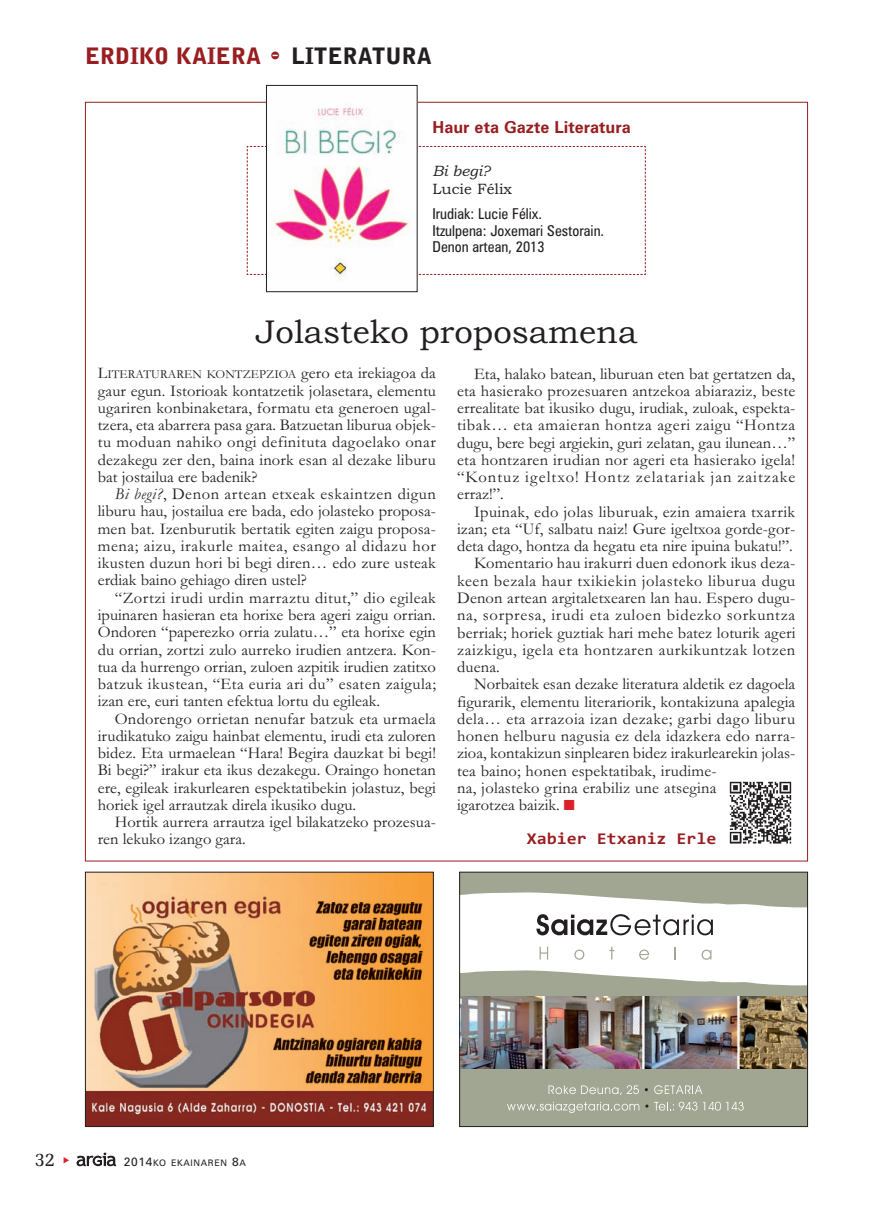
<style>
.page{position:relative;width:893px;height:1212px;background:#fff}
.page>*{position:absolute;margin:0;border:0;box-sizing:border-box;transform-origin:0 0}
.t1{font:33px "Bookman Old Style";color:#231f20}
.t2{font:900 22.5px "Bell Gothic Std";color:#981e21}
.t3{font:19.5px "Memoir";color:#231f20}
.t4{font:16.5px/17.2px "Garamond";letter-spacing:.01em;color:#231f20;text-align:justify}
.t5{font:16.5px "Garamond";letter-spacing:.035em;color:#231f20}
.t6{font:16.5px "Garamond";letter-spacing:.04em;color:#231f20}
.t7{font:16.5px "Garamond";letter-spacing:.03em;color:#231f20}
.t8{font:700 16.5px "Zurich BT";color:#981e21}
.t9{font:700 16.5px "Consolas";color:#981e21;scale:1.1 1}
.t10{font:condensed 15px/16.5px "Zurich BT";color:#231f20}
.t11{font:15px "Bookman Old Style";color:#231f20}
.t12{font:italic 15px "Bookman Old Style";color:#231f20}
.t13{font:12.3px "Garamond";letter-spacing:.005em;color:#231f20}
.t14{font:9px "Zurich BT";letter-spacing:.075em;color:#231f20}
.s1{font-family:"Bodiac";font-weight:400}
.s2{color:#231f20}
.s3{font-size:16.5px}
.s4{font-style:italic}
.s5{color:#da2128}
.s6{font-size:12px}
</style>
<div class="page">
<svg style="left:77px;top:1152px;width:39px;height:14px"></svg>
<svg style="left:246px;top:146px;width:400px;height:129px"></svg>
<img style="left:729px;top:781px;width:63px;height:63px">
<img style="left:87px;top:874px;width:345px;height:251px">
<div style="left:85px;top:872px;width:349px;height:255px;border:1px solid #231f20"></div>
<img style="left:268px;top:107px;width:148px;height:169px">
<div style="left:266px;top:85px;width:152px;height:207px;border:1px solid #231f20"></div>
<div style="left:461px;top:874px;width:345px;height:251px;background:#a1a692"></div>
<svg style="left:507px;top:1102px;width:132px;height:11px"></svg>
<svg style="left:654px;top:1102px;width:43px;height:8px"></svg>
<svg style="left:703px;top:1102px;width:41px;height:8px"></svg>
<svg style="left:549px;top:1085px;width:90px;height:10px"></svg>
<svg style="left:654px;top:1085px;width:48px;height:9px"></svg>
<svg style="left:461px;top:892px;width:345px;height:94px"></svg>
<img style="left:461px;top:996px;width:345px;height:72px">
<div style="left:459px;top:872px;width:349px;height:255px;border:1px solid #231f20"></div>
<h2 class="t2" style="left:85px;top:48px;width:348px">ERDIKO KAIERA <span class="s1">-</span> <span class="s2">LITERATURA</span></h2>
<p class="t8" style="left:433px;top:122px;width:200px">Haur eta Gazte Literatura</p>
<p class="t12" style="left:433px;top:165px;width:59px">Bi begi?</p>
<p class="t11" style="left:433px;top:183px;width:81px">Lucie Félix</p>
<p class="t10" style="left:433px;top:207px;width:173px">Irudiak: Lucie Félix.<br>Itzulpena: Joxemari Sestorain.<br>Denon artean, 2013</p>
<h1 class="t1" style="left:256px;top:320px;width:383px">Jolasteko proposamena</h1>
<p class="t13" style="left:98px;top:370px;width:340px"><span class="s3">L</span>ITERATURAREN KONTZEPZIOA <span class="s3">gero eta irekiagoa da</span></p>
<p class="t4" style="left:98px;top:384px;width:340px">gaur egun. Istorioak kontatzetik jolasetara, elementu ugariren konbinaketara, formatu eta generoen ugal&shy;tzera, eta abarrera pasa gara. Batzuetan liburua objek&shy;tu moduan nahiko ongi definituta dagoelako onar dezakegu zer den, baina inork esan al dezake liburu bat jostailua ere badenik?</p>
<p class="t4" style="left:98px;top:487px;width:340px;text-indent:17px"><span class="s4">Bi begi?</span>, Denon artean etxeak eskaintzen digun liburu hau, jostailua ere bada, edo jolasteko proposa&shy;men bat. Izenburutik bertatik egiten zaigu proposa&shy;mena; aizu, irakurle maitea, esango al didazu hor ikusten duzun hori bi begi diren… edo zure usteak erdiak baino gehiago diren ustel?</p>
<p class="t4" style="left:98px;top:591px;width:340px;text-indent:17px">“Zortzi irudi urdin marraztu ditut,” dio egileak ipuinaren hasieran eta horixe bera ageri zaigu orrian.<br>Ondoren “paperezko orria zulatu…” eta horixe egin du orrian, zortzi zulo aurreko irudien antzera. Kon&shy;tua da hurrengo orrian, zuloen azpitik irudien zatitxo batzuk ikustean, “Eta euria ari du” esaten zaigula; izan ere, euri tanten efektua lortu du egileak.</p>
<p class="t4" style="left:98px;top:712px;width:340px;text-indent:17px">Ondorengo orrietan nenufar batzuk eta urmaela irudikatuko zaigu hainbat elementu, irudi eta zuloren bidez. Eta urmaelean “Hara! Begira dauzkat bi begi!<br>Bi begi?” irakur eta ikus dezakegu. Oraingo honetan ere, egileak irakurlearen espektatibekin jolastuz, begi horiek igel arrautzak direla ikusiko dugu.</p>
<p class="t4" style="left:98px;top:815px;width:340px;text-indent:17px">Hortik aurrera arrautza igel bilakatzeko prozesua&shy;ren lekuko izango gara.</p>
<p class="t4" style="left:457px;top:367px;width:340px;text-indent:17px">Eta, halako batean, liburuan eten bat gertatzen da, eta hasierako prozesuaren antzekoa abiaraziz, beste errealitate bat ikusiko dugu, irudiak, zuloak, espekta&shy;tibak… eta amaieran hontza ageri zaigu “Hontza dugu, bere begi argiekin, guri zelatan, gau ilunean…” eta hontzaren irudian nor ageri eta hasierako igela! “Kontuz igeltxo! Hontz zelatariak jan zaitzake erraz!”.</p>
<p class="t4" style="left:474px;top:505px;width:323px">Ipuinak, edo jolas liburuak, ezin amaiera txarrik</p>
<p class="t4" style="left:457px;top:522px;width:340px">izan; eta “Uf, salbatu naiz! Gure igeltxoa gorde-gor-</p>
<p class="t4" style="left:457px;top:539px;width:337px">deta dago, hontza da hegatu eta nire ipuina bukatu!”.</p>
<p class="t4" style="left:474px;top:556px;width:323px">Komentario hau irakurri duen edonork ikus deza-</p>
<p class="t5" style="left:457px;top:575px;width:340px">keen bezala haur txikiekin jolasteko liburua dugu</p>
<p class="t4" style="left:457px;top:591px;width:340px">Denon artean argitaletxearen lan hau. Espero dugu-</p>
<p class="t6" style="left:457px;top:609px;width:340px">na, sorpresa, irudi eta zuloen bidezko sorkuntza</p>
<p class="t4" style="left:457px;top:625px;width:340px">berriak; horiek guztiak hari mehe batez loturik ageri</p>
<p class="t5" style="left:457px;top:644px;width:340px">zaizkigu, igela eta hontzaren aurkikuntzak lotzen</p>
<p class="t4" style="left:457px;top:660px;width:44px">duena.</p>
<p class="t4" style="left:474px;top:677px;width:323px">Norbaitek esan dezake literatura aldetik ez dagoela</p>
<p class="t4" style="left:457px;top:695px;width:340px">figurarik, elementu literariorik, kontakizuna apalegia</p>
<p class="t7" style="left:457px;top:713px;width:340px">dela… eta arrazoia izan dezake; garbi dago liburu</p>
<p class="t4" style="left:457px;top:729px;width:340px">honen helburu nagusia ez dela idazkera edo narra-</p>
<p class="t4" style="left:457px;top:746px;width:340px">zioa, kontakizun sinplearen bidez irakurlearekin jolas-</p>
<p class="t4" style="left:457px;top:764px;width:261px">tea baino; honen espektatibak, irudime-</p>
<p class="t4" style="left:457px;top:781px;width:261px">na, jolasteko grina erabiliz une atsegina</p>
<p class="t4" style="left:457px;top:798px;width:119px">igarotzea baizik. <span class="s5">■</span></p>
<p class="t9" style="left:527px;top:833px;width:174px">Xabier Etxaniz Erle</p>
<p class="t3" style="left:35px;top:1147px;width:22px">32</p>
<p class="t14" style="left:124px;top:1160px;width:123px"><span class="s6">2014</span>KO EKAINAREN <span class="s6">8</span>A</p>
</div>
